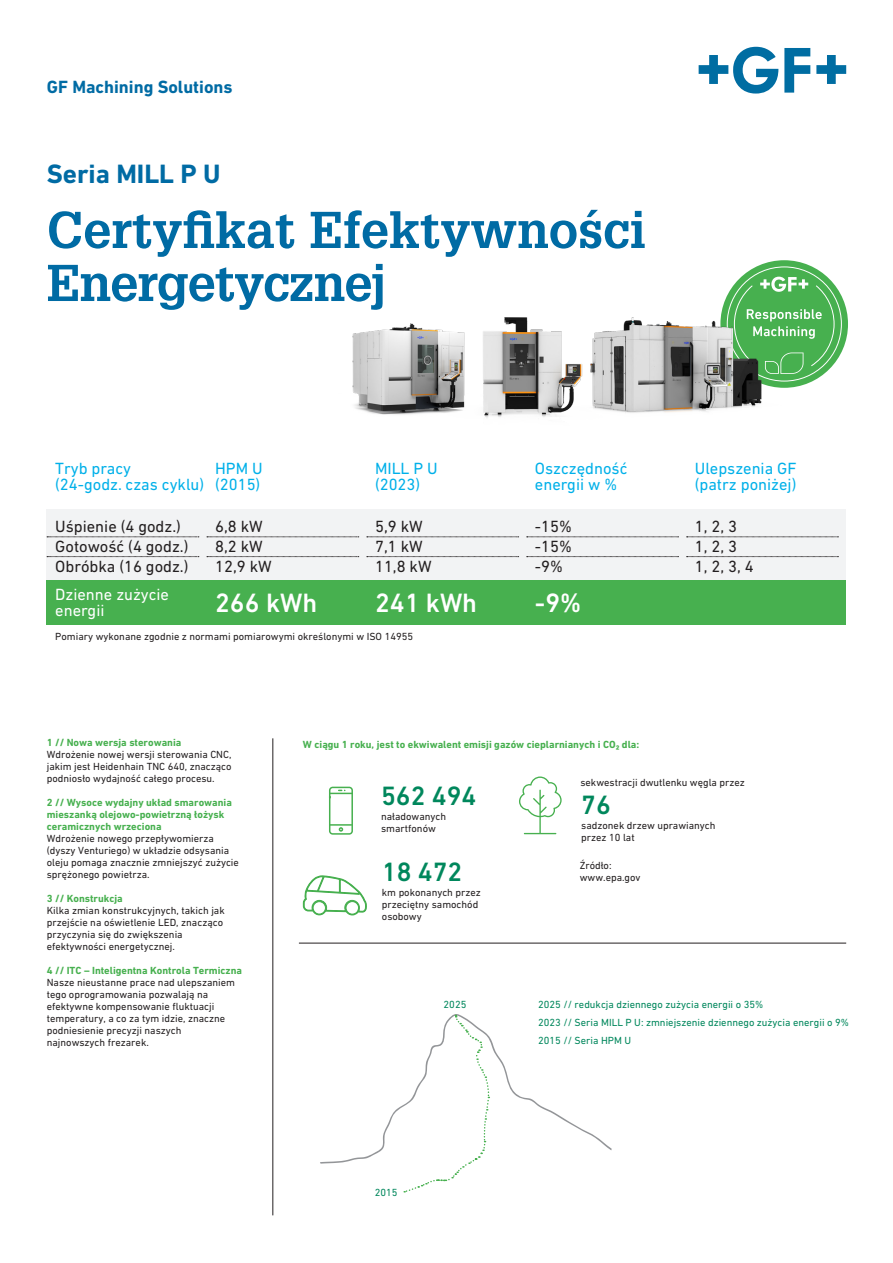
<style>
.page{position:relative;width:893px;height:1263px;background:#fff}
.page>*{position:absolute;margin:0;border:0;box-sizing:border-box;transform-origin:0 0}
.Headline_60pt__black_or_white{font:700 50.55px/52.9px "Glypha LT Pro";color:#006ba4}
.Copy_text_9pt__black__color_or_white{font:500 27px "DIN Next W1 G";color:#fff}
.Copy_text_9pt__black__color_or_white-2{font:500 27px "DIN Next W1 G";color:#00875c}
.Division_name_12pt__GF_blue_or_white{font:700 27px "DIN Next W1 G";color:#006ba4}
.Division_name_12pt__GF_blue_or_white-2{font:700 18px "DIN Next W1 G";color:#006ba4}
.Copy_text_9pt__black__color_or_white-3{font:16.5px "DIN Next W1 G";color:#231f20}
.Copy_text_9pt__black__color_or_white-4{font:16.5px/16.5px "DIN Next W1 G";color:#00b0e9}
.Copy_text_9pt__black__color_or_white-5{font:16.5px/16.5px "DIN Next W1 G";color:#fff}
.Copy_text_9pt__black__color_or_white-6{font:10.5px/12px "DIN Next W1 G";color:#231f20}
.Copy_text_9pt__black__color_or_white-7{font:700 10.5px/12px "DIN Next W1 G";color:#47b04f}
.Copy_text_9pt__black__color_or_white-8{font:10.5px "DIN Next W1 G";color:#00875c}
</style>
<div class="page">
<svg style="left:720px;top:260px;width:128px;height:128px;background:#59b760"></svg>
<svg style="left:734px;top:277px;width:101px;height:97px;background:#64bc6b"></svg>
<hr style="left:299px;top:943px;width:547px;height:1px;background:#231f20">
<svg style="left:699px;top:47px;width:79px;height:47px"></svg>
<svg style="left:784px;top:48px;width:26px;height:45px"></svg>
<svg style="left:816px;top:55px;width:30px;height:29px"></svg>
<hr style="left:273px;top:738px;width:1px;height:477px;background:#231f20">
<svg style="left:320px;top:1014px;width:292px;height:179px"></svg>
<img style="left:487px;top:317px;width:74px;height:101px">
<img style="left:352px;top:323px;width:135px;height:95px">
<img style="left:561px;top:293px;width:232px;height:120px">
<div style="left:47px;top:509px;width:799px;height:71px;background:#f2f3f4"></div>
<svg style="left:47px;top:537px;width:152px;height:1px"></svg>
<svg style="left:47px;top:556px;width:152px;height:1px"></svg>
<svg style="left:207px;top:537px;width:152px;height:1px"></svg>
<svg style="left:207px;top:556px;width:152px;height:1px"></svg>
<svg style="left:367px;top:537px;width:152px;height:1px"></svg>
<svg style="left:367px;top:556px;width:152px;height:1px"></svg>
<svg style="left:527px;top:537px;width:152px;height:1px"></svg>
<svg style="left:527px;top:556px;width:152px;height:1px"></svg>
<svg style="left:687px;top:537px;width:151px;height:1px"></svg>
<svg style="left:687px;top:556px;width:151px;height:1px"></svg>
<div style="left:47px;top:580px;width:799px;height:44px;background:#47b04f"></div>
<svg style="left:519px;top:776px;width:43px;height:58px"></svg>
<svg style="left:328px;top:786px;width:25px;height:49px"></svg>
<svg style="left:303px;top:875px;width:64px;height:41px"></svg>
<p class="Division_name_12pt__GF_blue_or_white-2" style="left:47px;top:76px;width:187px">GF Machining Solutions</p>
<p class="Division_name_12pt__GF_blue_or_white" style="left:47px;top:158px;width:175px">Seria MILL P U</p>
<p class="Headline_60pt__black_or_white" style="left:47px;top:202px;width:601px">Certyfikat Efektywności<br>Energetycznej</p>
<p class="Copy_text_9pt__black__color_or_white-4" style="left:55px;top:460px;width:77px">Tryb pracy</p>
<p class="Copy_text_9pt__black__color_or_white-4" style="left:55px;top:476px;width:150px">(24-godz. czas cyklu)</p>
<p class="Copy_text_9pt__black__color_or_white-3" style="left:55px;top:517px;width:127px">Uśpienie (4 godz.)</p>
<p class="Copy_text_9pt__black__color_or_white-3" style="left:55px;top:537px;width:135px">Gotowość (4 godz.)</p>
<p class="Copy_text_9pt__black__color_or_white-3" style="left:55px;top:557px;width:135px">Obróbka (16 godz.)</p>
<p class="Copy_text_9pt__black__color_or_white-4" style="left:215px;top:460px;width:49px">HPM U</p>
<p class="Copy_text_9pt__black__color_or_white-4" style="left:215px;top:476px;width:47px">(2015)</p>
<p class="Copy_text_9pt__black__color_or_white-3" style="left:215px;top:517px;width:49px">6,8 kW</p>
<p class="Copy_text_9pt__black__color_or_white-3" style="left:215px;top:537px;width:49px">8,2 kW</p>
<p class="Copy_text_9pt__black__color_or_white-3" style="left:215px;top:557px;width:58px">12,9 kW</p>
<p class="Copy_text_9pt__black__color_or_white-4" style="left:375px;top:460px;width:64px">MILL P U</p>
<p class="Copy_text_9pt__black__color_or_white-4" style="left:375px;top:476px;width:47px">(2023)</p>
<p class="Copy_text_9pt__black__color_or_white-3" style="left:375px;top:517px;width:49px">5,9 kW</p>
<p class="Copy_text_9pt__black__color_or_white-3" style="left:375px;top:537px;width:49px">7,1 kW</p>
<p class="Copy_text_9pt__black__color_or_white-3" style="left:375px;top:557px;width:58px">11,8 kW</p>
<p class="Copy_text_9pt__black__color_or_white-4" style="left:535px;top:460px;width:94px">Oszczędność energii w %</p>
<p class="Copy_text_9pt__black__color_or_white-4" style="left:695px;top:460px;width:103px">Ulepszenia GF (patrz poniżej)</p>
<p class="Copy_text_9pt__black__color_or_white-3" style="left:535px;top:517px;width:38px">-15%</p>
<p class="Copy_text_9pt__black__color_or_white-3" style="left:535px;top:537px;width:38px">-15%</p>
<p class="Copy_text_9pt__black__color_or_white-3" style="left:535px;top:557px;width:30px">-9%</p>
<p class="Copy_text_9pt__black__color_or_white-3" style="left:695px;top:517px;width:44px">1, 2, 3</p>
<p class="Copy_text_9pt__black__color_or_white-3" style="left:695px;top:537px;width:44px">1, 2, 3</p>
<p class="Copy_text_9pt__black__color_or_white-3" style="left:695px;top:557px;width:61px">1, 2, 3, 4</p>
<p class="Copy_text_9pt__black__color_or_white-5" style="left:55px;top:586px;width:115px">Dzienne zużycie energii</p>
<p class="Copy_text_9pt__black__color_or_white" style="left:215px;top:587px;width:104px">266 kWh</p>
<p class="Copy_text_9pt__black__color_or_white" style="left:375px;top:587px;width:104px">241 kWh</p>
<p class="Copy_text_9pt__black__color_or_white" style="left:535px;top:587px;width:48px">-9%</p>
<p class="Copy_text_9pt__black__color_or_white-6" style="left:55px;top:630px;width:359px">Pomiary wykonane zgodnie z normami pomiarowymi określonymi w ISO 14955</p>
<p class="Copy_text_9pt__black__color_or_white-7" style="left:47px;top:737px;width:136px">1 // Nowa wersja sterowania</p>
<p class="Copy_text_9pt__black__color_or_white-6" style="left:47px;top:748px;width:186px;text-align:justify">Wdrożenie nowej wersji sterowania CNC, jakim jest Heidenhain TNC 640, znacząco podniosło wydajność całego procesu.</p>
<p class="Copy_text_9pt__black__color_or_white-7" style="left:47px;top:797px;width:187px">2 // Wysoce wydajny układ smarowania mieszanką olejowo-powietrzną łożysk ceramicznych wrzeciona</p>
<p class="Copy_text_9pt__black__color_or_white-6" style="left:47px;top:832px;width:194px">Wdrożenie nowego przepływomierza (dyszy Venturiego) w układzie odsysania oleju pomaga znacznie zmniejszyć zużycie sprężonego powietrza.</p>
<p class="Copy_text_9pt__black__color_or_white-7" style="left:47px;top:893px;width:78px">3 // Konstrukcja</p>
<p class="Copy_text_9pt__black__color_or_white-6" style="left:47px;top:904px;width:180px">Kilka zmian konstrukcyjnych, takich jak przejście na oświetlenie LED, znacząco przyczynia się do zwiększenia efektywności energetycznej.</p>
<p class="Copy_text_9pt__black__color_or_white-7" style="left:47px;top:965px;width:197px">4 // ITC – Inteligentna Kontrola Termiczna</p>
<p class="Copy_text_9pt__black__color_or_white-6" style="left:47px;top:976px;width:190px">Nasze nieustanne prace nad ulepszaniem tego oprogramowania pozwalają na efektywne kompensowanie fluktuacji temperatury, a co za tym idzie, znaczne podniesienie precyzji naszych najnowszych frezarek.</p>
<p class="Copy_text_9pt__black__color_or_white-7" style="left:303px;top:738px;width:338px">W ciągu 1 roku, jest to ekwiwalent emisji gazów cieplarnianych i CO₂ dla:</p>
<p class="Copy_text_9pt__black__color_or_white-2" style="left:381px;top:780px;width:97px">562 494</p>
<p class="Copy_text_9pt__black__color_or_white-6" style="left:381px;top:810px;width:67px">naładowanych smartfonów</p>
<p class="Copy_text_9pt__black__color_or_white-2" style="left:382px;top:856px;width:82px">18 472</p>
<p class="Copy_text_9pt__black__color_or_white-6" style="left:382px;top:886px;width:100px">km pokonanych przez przeciętny samochód osobowy</p>
<p class="Copy_text_9pt__black__color_or_white-8" style="left:444px;top:998px;width:24px">2025</p>
<p class="Copy_text_9pt__black__color_or_white-8" style="left:375px;top:1186px;width:24px">2015</p>
<p class="Copy_text_9pt__black__color_or_white-6" style="left:580px;top:776px;width:166px">sekwestracji dwutlenku węgla przez</p>
<p class="Copy_text_9pt__black__color_or_white-6" style="left:581px;top:819px;width:136px">sadzonek drzew uprawianych przez 10 lat</p>
<p class="Copy_text_9pt__black__color_or_white-2" style="left:581px;top:789px;width:31px">76</p>
<p class="Copy_text_9pt__black__color_or_white-6" style="left:580px;top:859px;width:33px">Źródło:</p>
<p class="Copy_text_9pt__black__color_or_white-6" style="left:580px;top:871px;width:62px">www.epa.gov</p>
<p class="Copy_text_9pt__black__color_or_white-8" style="left:538px;top:998px;width:227px">2025 // redukcja dziennego zużycia energii o 35%</p>
<p class="Copy_text_9pt__black__color_or_white-8" style="left:538px;top:1016px;width:312px">2023 // Seria MILL P U: zmniejszenie dziennego zużycia energii o 9%</p>
<p class="Copy_text_9pt__black__color_or_white-8" style="left:538px;top:1034px;width:95px">2015 // Seria HPM U</p>
</div>
